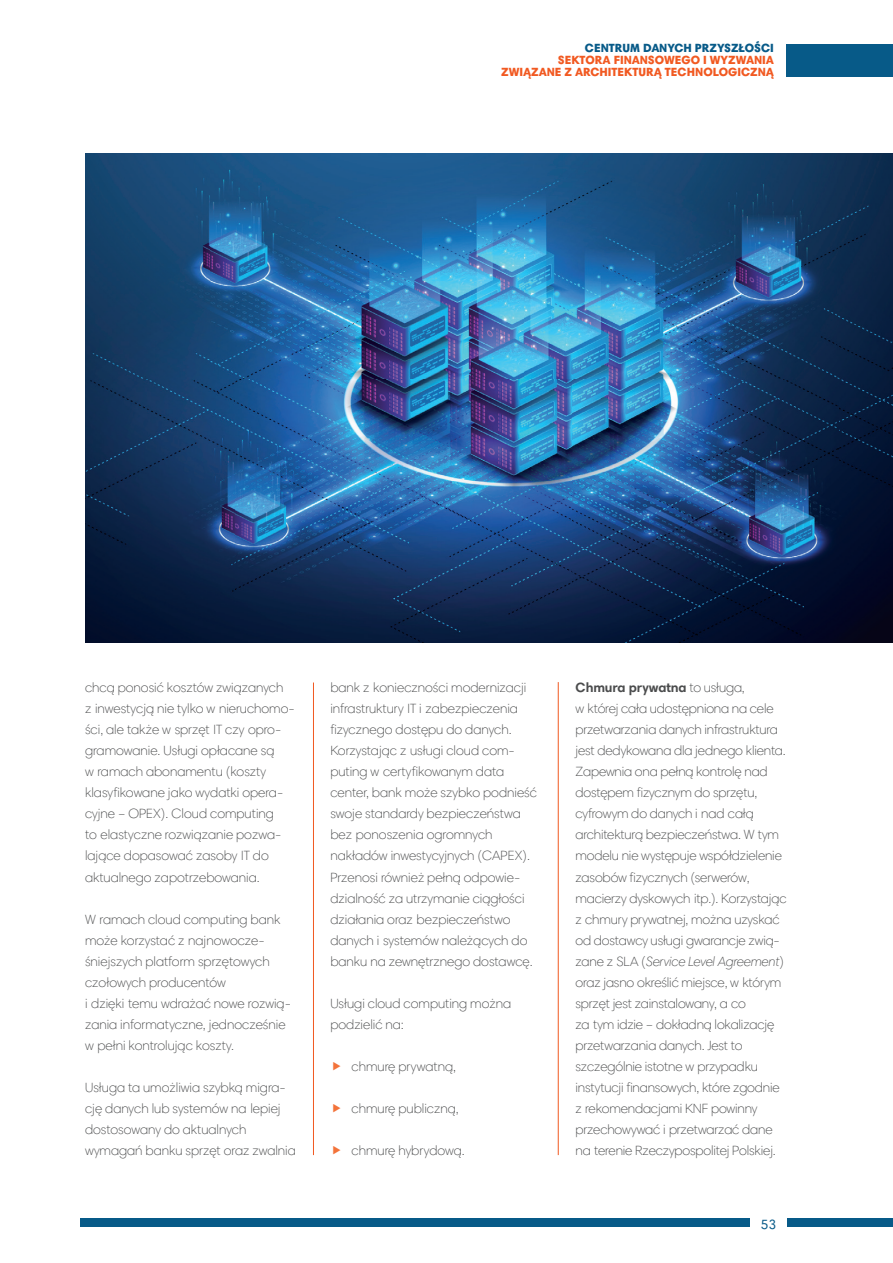
<style>
.page{position:relative;width:893px;height:1263px;background:#fff}
.page>*{position:absolute;margin:0;border:0;box-sizing:border-box;transform-origin:0 0}
.t1{font:300 13.5px/21px "Harmonia Sans Pro";color:#4b4c4d}
.t2{font:13.5px "Harmonia Sans Pro";color:#075a88}
.t3{font:900 12px/12px "Harmonia Sans Pro";color:#f15921;text-align:right}
.t4{font:900 12px "Harmonia Sans Pro";color:#075a88}
.s1{font-weight:700}
.s2{font-style:italic}
</style>
<div class="page">
<hr style="left:313px;top:682px;width:1px;height:473px;background:#f15921">
<hr style="left:558px;top:682px;width:1px;height:473px;background:#f15921">
<img style="left:85px;top:153px;width:808px;height:489px">
<div style="left:81px;top:1218px;width:812px;height:9px;background:#075a88"></div>
<div style="left:787px;top:44px;width:106px;height:33px;background:#075a88"></div>
<div style="left:750px;top:1175px;width:37px;height:83px;background:#fff"></div>
<p class="t4" style="left:585px;top:41px;width:191px">CENTRUM DANYCH PRZYSZŁOŚCI</p>
<p class="t3" style="left:501px;top:54px;width:274px">SEKTORA FINANSOWEGO I WYZWANIA<br>ZWIĄZANE Z ARCHITEKTURĄ TECHNOLOGICZNĄ</p>
<p class="t1" style="left:85px;top:677px;width:211px">chcą ponosić kosztów związanych<br>z inwestycją nie tylko w nieruchomo&shy;ści, ale także w sprzęt IT czy opro&shy;gramowanie. Usługi opłacane są<br>w ramach abonamentu (koszty klasyfikowane jako wydatki opera&shy;cyjne – OPEX). Cloud computing<br>to elastyczne rozwiązanie pozwa&shy;lające dopasować zasoby IT do aktualnego zapotrzebowania.</p>
<p class="t1" style="left:85px;top:908px;width:207px">W ramach cloud computing bank może korzystać z najnowocze&shy;śniejszych platform sprzętowych czołowych producentów<br>i dzięki temu wdrażać nowe rozwią&shy;zania informatyczne, jednocześnie w pełni kontrolując koszty.</p>
<p class="t1" style="left:85px;top:1077px;width:212px">Usługa ta umożliwia szybką migra&shy;cję danych lub systemów na lepiej dostosowany do aktualnych wymagań banku sprzęt oraz zwalnia</p>
<p class="t1" style="left:330px;top:677px;width:208px">bank z konieczności modernizacji infrastruktury IT i zabezpieczenia fizycznego dostępu do danych.<br>Korzystając z usługi cloud com&shy;puting w certyfikowanym data center, bank może szybko podnieść swoje standardy bezpieczeństwa bez ponoszenia ogromnych nakładów inwestycyjnych (CAPEX).<br>Przenosi również pełną odpowie&shy;dzialność za utrzymanie ciągłości działania oraz bezpieczeństwo danych i systemów należących do banku na zewnętrznego dostawcę.</p>
<p class="t1" style="left:330px;top:993px;width:182px">Usługi cloud computing można podzielić na:</p>
<p class="t1" style="left:352px;top:1056px;width:106px">chmurę prywatną,</p>
<p class="t1" style="left:352px;top:1098px;width:109px">chmurę publiczną,</p>
<p class="t1" style="left:352px;top:1140px;width:115px">chmurę hybrydową.</p>
<p class="t1" style="left:575px;top:677px;width:213px"><span class="s1">Chmura prywatna</span> to usługa,<br>w której cała udostępniona na cele przetwarzania danych infrastruktura jest dedykowana dla jednego klienta.<br>Zapewnia ona pełną kontrolę nad dostępem fizycznym do sprzętu, cyfrowym do danych i nad całą architekturą bezpieczeństwa. W tym modelu nie występuje współdzielenie zasobów fizycznych (serwerów, macierzy dyskowych itp.). Korzystając z chmury prywatnej, można uzyskać od dostawcy usługi gwarancje zwią&shy;zane z SLA (<span class="s2">Service Level Agreement</span>) oraz jasno określić miejsce, w którym sprzęt jest zainstalowany, a co<br>za tym idzie – dokładną lokalizację przetwarzania danych. Jest to szczególnie istotne w przypadku instytucji finansowych, które zgodnie z rekomendacjami KNF powinny przechowywać i przetwarzać dane na terenie Rzeczypospolitej Polskiej.</p>
<p class="t2" style="left:761px;top:1215px;width:17px">53</p>
</div>
